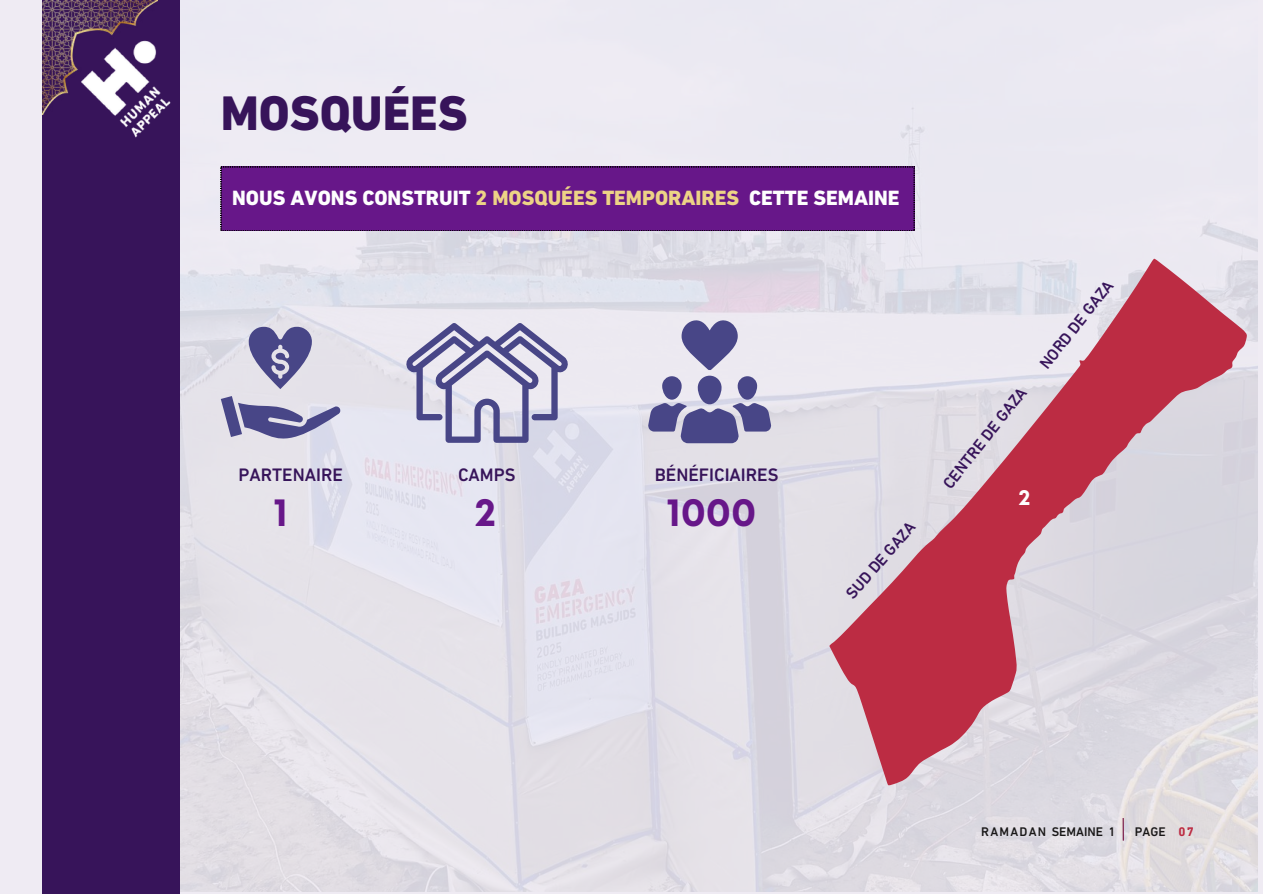
<style>
.page{position:relative;width:1263px;height:894px;background:#fff}
.page>*{position:absolute;margin:0;border:0;box-sizing:border-box;transform-origin:0 0}
.t1{font:800 49.35px "DIN Next LT Pro";color:#37145a}
.t2{font:700 39.9px "Mont";color:#671789}
.t3{font:700 22.05px "Mont";color:#fefefe}
.t4{font:800 21px "DIN Next LT Pro";color:#fefefe}
.t5{font:500 18.3px "DIN Next LT Pro";color:#37145a}
.t6{font:500 16.35px "DIN Next LT Pro";color:#37145a}
.t7{font:500 12.75px "DIN Next LT Pro";letter-spacing:.05em;color:#191717}
.t8{font:500 12.75px "DIN Next LT Pro";color:#191717}
.s1{color:#edd386}
.s2{font-weight:700;color:#bc2c43}
</style>
<div class="page">
<div style="left:0;top:0;width:1263px;height:893px;background:#efebf3"></div>
<img style="left:180px;top:107px;width:1077px;height:784px">
<svg style="left:1123px;top:817px;width:1px;height:23px"></svg>
<div style="left:221px;top:167px;width:693px;height:64px;background:#671789"></div>
<svg style="left:648px;top:318px;width:123px;height:125px"></svg>
<svg style="left:221px;top:396px;width:119px;height:49px"></svg>
<svg style="left:249px;top:327px;width:63px;height:62px"></svg>
<svg style="left:829px;top:258px;width:418px;height:527px;fill:#d9d7df"></svg>
<svg style="left:405px;top:323px;width:163px;height:119px"></svg>
<div style="left:42px;top:0;width:138px;height:893px;background:#37145a"></div>
<img style="left:42px;top:0;width:115px;height:115px">
<img style="left:76px;top:37px;width:95px;height:101px">
<h1 class="t1" style="left:221px;top:84px;width:248px">MOSQUÉES</h1>
<p class="t4" style="left:232px;top:185px;width:669px">NOUS AVONS CONSTRUIT <span class="s1">2 MOSQUÉES TEMPORAIRES</span> CETTE SEMAINE</p>
<p class="t5" style="left:238px;top:463px;width:106px">PARTENAIRE</p>
<h2 class="t2" style="left:273px;top:497px;width:16px">1</h2>
<p class="t5" style="left:458px;top:463px;width:59px">CAMPS</p>
<h2 class="t2" style="left:474px;top:497px;width:23px">2</h2>
<p class="t5" style="left:655px;top:463px;width:125px">BÉNÉFICIAIRES</p>
<h2 class="t2" style="left:666px;top:497px;width:92px">1000</h2>
<p class="t6" style="left:844px;top:592px;width:98px;rotate:-49deg">SUD DE GAZA</p>
<p class="t6" style="left:939px;top:480px;width:125px;rotate:-52deg">CENTRE DE GAZA</p>
<p class="t3" style="left:1018px;top:489px;width:14px">2</p>
<p class="t6" style="left:1038px;top:362px;width:109px;rotate:-52deg">NORD DE GAZA</p>
<p class="t7" style="left:981px;top:826px;width:136px">RAMADAN SEMAINE 1</p>
<p class="t8" style="left:1135px;top:826px;width:61px">PAGE <span class="s2">07</span></p>
</div>
